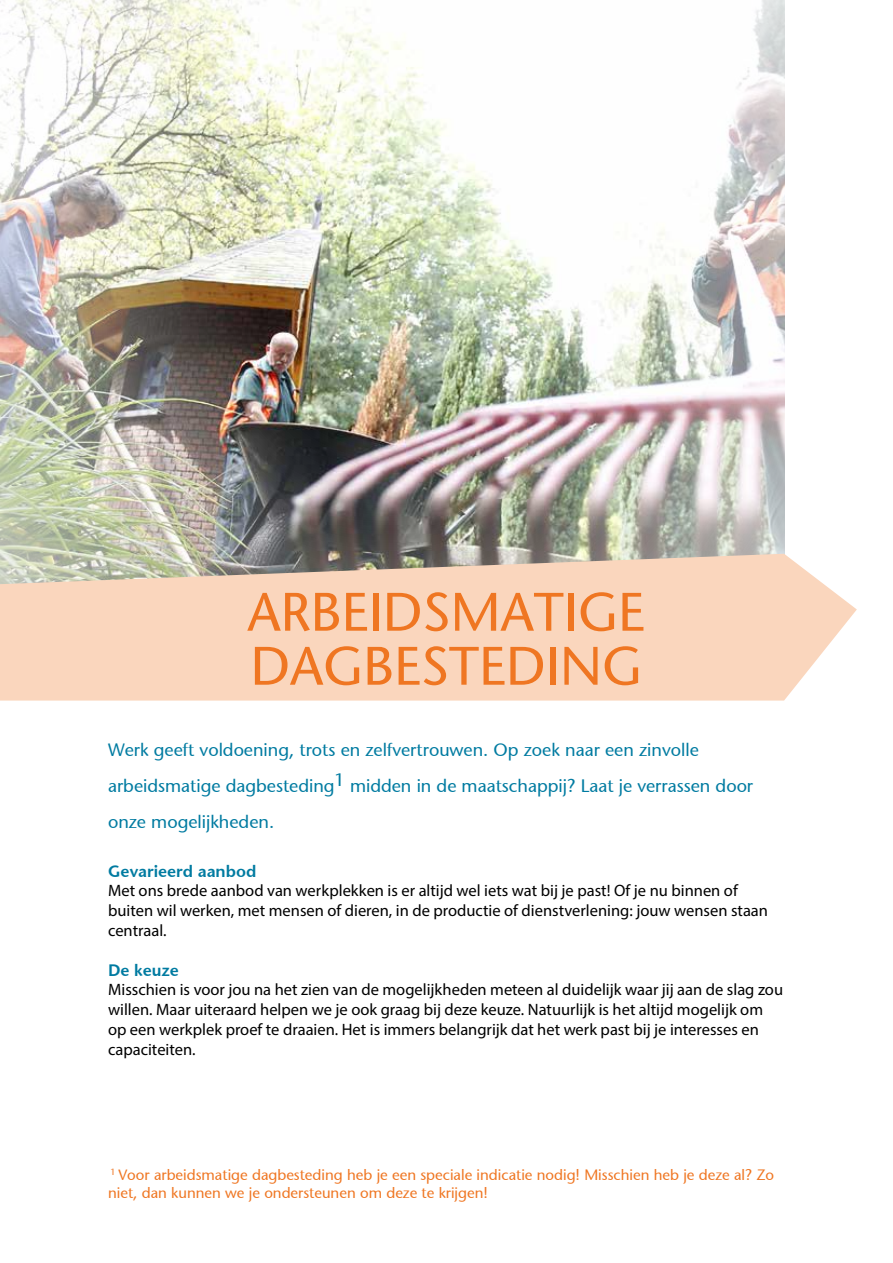
<style>
.page{position:relative;width:893px;height:1263px;background:#fff}
.page>*{position:absolute;margin:0;border:0;box-sizing:border-box;transform-origin:0 0}
.t1{font:54px/54px "Stone Sans Medium";color:#ef7622}
.t2{font:18px/36px "Stone Sans Medium";color:#007ba1}
.t3{font:16.5px/19.8px "Myriad Pro";color:#000}
.t4{font:16.5px "Stone Sans Semi Bold";color:#007ba1}
.t5{font:15px/18px "Stone Sans Medium";color:#ef7622}
</style>
<div class="page">
<img style="left:0;top:0;width:784px;height:554px">
<svg style="left:0;top:554px;width:857px;height:146px;background:#f2d3bc"></svg>
<h1 class="t1" style="left:247px;top:585px;width:399px">ARBEIDSMATIGE<br>DAGBESTEDING</h1>
<p class="t2" style="left:108px;top:732px;width:647px">Werk geeft voldoening, trots en zelfvertrouwen. Op zoek naar een zinvolle arbeidsmatige dagbesteding1 midden in de maatschappij? Laat je verrassen door onze mogelijkheden.</p>
<p class="t4" style="left:108px;top:861px;width:150px">Gevarieerd aanbod</p>
<p class="t3" style="left:108px;top:881px;width:661px">Met ons brede aanbod van werkplekken is er altijd wel iets wat bij je past! Of je nu binnen of buiten wil werken, met mensen of dieren, in de productie of dienstverlening: jouw wensen staan centraal.</p>
<p class="t4" style="left:108px;top:960px;width:72px">De keuze</p>
<p class="t3" style="left:108px;top:980px;width:677px">Misschien is voor jou na het zien van de mogelijkheden meteen al duidelijk waar jij aan de slag zou willen. Maar uiteraard helpen we je ook graag bij deze keuze. Natuurlijk is het altijd mogelijk om op een werkplek proef te draaien. Het is immers belangrijk dat het werk past bij je interesses en capaciteiten.</p>
<p class="t5" style="left:108px;top:1165px;width:668px"><sup>1</sup> Voor arbeidsmatige dagbesteding heb je een speciale indicatie nodig! Misschien heb je deze al? Zo niet, dan kunnen we je ondersteunen om deze te krijgen!</p>
</div>
